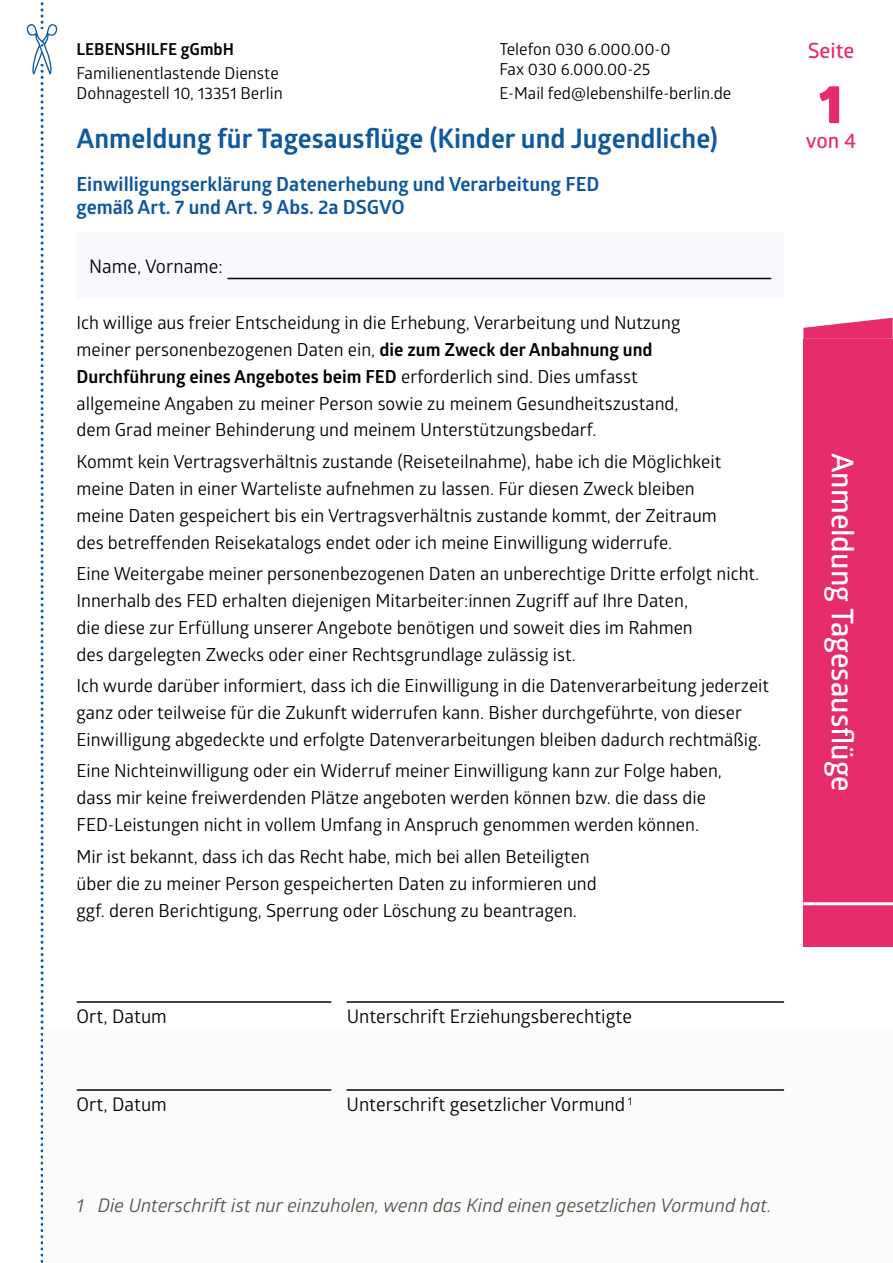
<style>
.page{position:relative;width:893px;height:1263px;background:#fff}
.page>*{position:absolute;margin:0;border:0;box-sizing:border-box;transform-origin:0 0}
.t1{font:800 54px "Glober";color:#e72c6d}
.t2{font:600 30px "Glober";color:#fff}
.t3{font:700 27px "Glober";color:#0f599c}
.t4{font:600 21px "Glober";color:#e72c6d}
.t5{font:700 19.5px/23.4px "Glober";color:#0f599c}
.t6{font:18.75px "Glober";color:#040503}
.t7{font:italic 18.75px "Glober";color:#57574d}
.t8{font:18px/27px "Glober";color:#040503}
.t9{font:16.5px/19.8px "Glober";color:#040503}
.t10{font:700 16.5px "Glober";color:#040503}
.s1{font-weight:700}
</style>
<div class="page">
<svg style="left:27px;top:2px;width:30px;height:1261px"></svg>
<div style="left:803px;top:339px;width:90px;height:567px;background:#e72c6d"></div>
<div style="left:803px;top:904px;width:90px;height:42px;background:#e72c6d"></div>
<hr style="left:803px;top:902px;width:90px;height:3px;background:#fff">
<svg style="left:803px;top:318px;width:90px;height:21px"></svg>
<div style="left:44px;top:1030px;width:849px;height:233px;background:#fafbfb"></div>
<hr style="left:77px;top:1001px;width:254px;height:2px;background:#040503">
<hr style="left:347px;top:1001px;width:436px;height:2px;background:#040503">
<hr style="left:77px;top:1089px;width:254px;height:2px;background:#040503">
<hr style="left:347px;top:1089px;width:436px;height:2px;background:#040503">
<div style="left:77px;top:233px;width:707px;height:65px;background:#f7f9fc"></div>
<hr style="left:228px;top:278px;width:543px;height:1px;background:#040503">
<p class="t9" style="left:499px;top:41px;width:173px">Telefon 030 6.000.00-0<br>Fax 030 6.000.00-25</p>
<p class="t9" style="left:499px;top:85px;width:233px">E-Mail fed@lebenshilfe-berlin.de</p>
<h3 class="t3" style="left:77px;top:129px;width:643px">Anmeldung für Tagesausflüge (Kinder und Jugendliche)</h3>
<p class="t5" style="left:77px;top:174px;width:524px">Einwilligungserklärung Datenerhebung und Verarbeitung FED gemäß Art. 7 und Art. 9 Abs. 2a DSGVO</p>
<p class="t10" style="left:77px;top:43px;width:159px">LEBENSHILFE gGmbH</p>
<p class="t9" style="left:77px;top:65px;width:208px">Familienentlastende Dienste<br>Dohnagestell 10, 13351 Berlin</p>
<p class="t6" style="left:89px;top:259px;width:135px">Name, Vorname:</p>
<p class="t8" style="left:77px;top:311px;width:605px">Ich willige aus freier Entscheidung in die Erhebung, Verarbeitung und Nutzung meiner personenbezogenen Daten ein, <span class="s1">die zum Zweck der Anbahnung und Durchführung eines Angebotes beim FED</span> erforderlich sind. Dies umfasst allgemeine Angaben zu meiner Person sowie zu meinem Gesundheitszustand, dem Grad meiner Behinderung und meinem Unterstützungsbedarf.</p>
<p class="t8" style="left:77px;top:450px;width:646px">Kommt kein Vertragsverhältnis zustande (Reiseteilnahme), habe ich die Möglichkeit meine Daten in einer Warteliste aufnehmen zu lassen. Für diesen Zweck bleiben meine Daten gespeichert bis ein Vertragsverhältnis zustande kommt, der Zeitraum des betreffenden Reisekatalogs endet oder ich meine Einwilligung widerrufe.</p>
<p class="t8" style="left:77px;top:562px;width:684px">Eine Weitergabe meiner personenbezogenen Daten an unberechtige Dritte erfolgt nicht.<br>Innerhalb des FED erhalten diejenigen Mitarbeiter:innen Zugriff auf Ihre Daten,<br>die diese zur Erfüllung unserer Angebote benötigen und soweit dies im Rahmen<br>des dargelegten Zwecks oder einer Rechtsgrundlage zulässig ist.</p>
<p class="t8" style="left:77px;top:674px;width:694px">Ich wurde darüber informiert, dass ich die Einwilligung in die Datenverarbeitung jederzeit ganz oder teilweise für die Zukunft widerrufen kann. Bisher durchgeführte, von dieser<br>Einwilligung abgedeckte und erfolgte Datenverarbeitungen bleiben dadurch rechtmäßig.</p>
<p class="t8" style="left:77px;top:760px;width:647px">Eine Nichteinwilligung oder ein Widerruf meiner Einwilligung kann zur Folge haben, dass mir keine freiwerdenden Plätze angeboten werden können bzw. die dass die<br>FED-Leistungen nicht in vollem Umfang in Anspruch genommen werden können.</p>
<p class="t8" style="left:77px;top:845px;width:522px">Mir ist bekannt, dass ich das Recht habe, mich bei allen Beteiligten über die zu meiner Person gespeicherten Daten zu informieren und ggf. deren Berichtigung, Sperrung oder Löschung zu beantragen.</p>
<p class="t6" style="left:77px;top:1010px;width:92px">Ort, Datum</p>
<p class="t6" style="left:347px;top:1010px;width:287px">Unterschrift Erziehungsberechtigte</p>
<p class="t6" style="left:77px;top:1098px;width:92px">Ort, Datum</p>
<p class="t6" style="left:347px;top:1098px;width:287px">Unterschrift gesetzlicher Vormund <sup>1</sup></p>
<p class="t7" style="left:77px;top:1198px;width:696px">1 Die Unterschrift ist nur einzuholen, wenn das Kind einen gesetzlichen Vormund hat.</p>
<p class="t4" style="left:808px;top:43px;width:48px">Seite</p>
<h1 class="t1" style="left:819px;top:73px;width:25px">1</h1>
<p class="t4" style="left:806px;top:133px;width:52px">von 4</p>
<h2 class="t2" style="left:853px;top:453px;width:341px;rotate:90deg">Anmeldung Tagesausflüge</h2>
</div>
